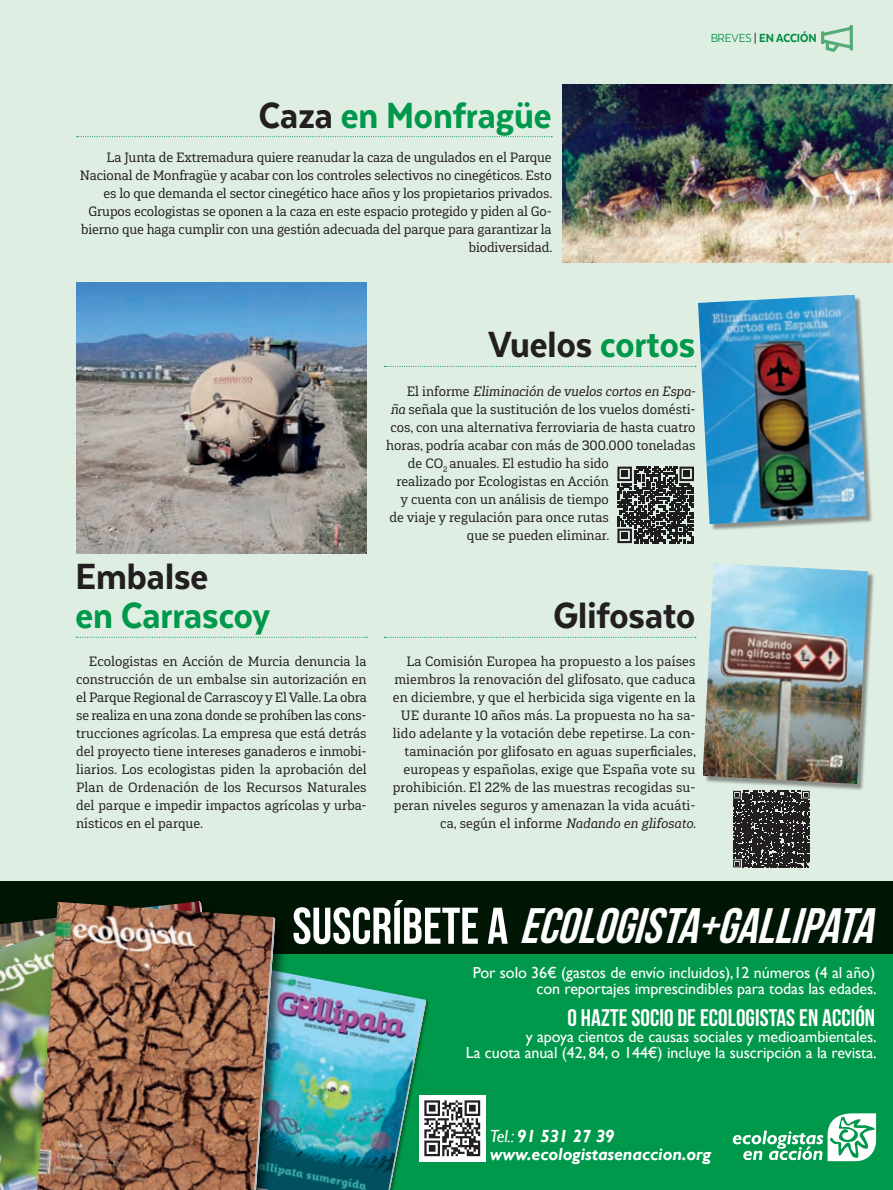
<style>
.page{position:relative;width:893px;height:1190px;background:#fff}
.page>*{position:absolute;margin:0;border:0;box-sizing:border-box;transform-origin:0 0}
.t1{font:italic 49.8px "Bebas Neue";color:#fff}
.t2{font:800 42px "Texta Narrow";color:#231f20}
.t3{font:800 42px "Texta Narrow";color:#00984a}
.t4{font:24px "Bebas Neue";letter-spacing:.005em;color:#fff}
.t5{font:italic 700 17.55px/17.5px "Gill Sans";letter-spacing:-.01em;color:#fff}
.t6{font:16.05px/16px "Gill Sans";letter-spacing:-.005em;color:#fff;text-align:right}
.t7{font:13.5px/18px "Gaspo Slab";color:#231f20;text-align:right}
.t8{font:italic 13.5px "Gaspo Slab";color:#231f20}
.t9{font:800 13.5px "Texta Narrow";color:#00984a}
.s1{color:#231f20}
.s2{font-weight:400}
.s3{font-weight:400;color:#000}
.s4{color:#00984a}
.s5{font-style:normal}
.s6{font-style:italic}
.s7{font-style:normal;font-size:51.6px}
</style>
<div class="page">
<div style="left:0;top:0;width:892px;height:1190px;background:#dfeee3"></div>
<svg style="left:821px;top:25px;width:31px;height:27px"></svg>
<div style="left:699px;top:296px;width:174px;height:235px;background:#231f20;opacity:.45"></div>
<img style="left:698px;top:295px;width:168px;height:229px">
<svg style="left:384px;top:366px;width:311px;height:1px"></svg>
<svg style="left:384px;top:637px;width:311px;height:1px"></svg>
<svg style="left:77px;top:136px;width:475px;height:1px"></svg>
<svg style="left:76px;top:637px;width:291px;height:1px"></svg>
<div style="left:0;top:881px;width:892px;height:309px;background:#001504"></div>
<div style="left:0;top:954px;width:892px;height:236px;background:#00984a"></div>
<svg style="left:732px;top:1113px;width:143px;height:48px"></svg>
<img style="left:0;top:921px;width:29px;height:269px">
<img style="left:293px;top:974px;width:132px;height:216px">
<img style="left:29px;top:901px;width:264px;height:289px">
<img style="left:37px;top:902px;width:236px;height:288px">
<img style="left:419px;top:1095px;width:66px;height:67px">
<div style="left:704px;top:564px;width:170px;height:227px;background:#231f20;opacity:.45"></div>
<img style="left:703px;top:563px;width:164px;height:221px">
<svg style="left:617px;top:467px;width:76px;height:76px"></svg>
<svg style="left:733px;top:791px;width:76px;height:76px;background:#3e3c3c"></svg>
<img style="left:562px;top:85px;width:330px;height:177px">
<img style="left:76px;top:282px;width:290px;height:271px">
<h2 class="t3" style="left:259px;top:93px;width:294px"><span class="s1">Caza</span> en Monfragüe</h2>
<p class="t7" style="left:80px;top:148px;width:474px">La Junta de Extremadura quiere reanudar la caza de ungulados en el Parque Nacional de Monfragüe y acabar con los controles selectivos no cinegéticos. Esto es lo que demanda el sector cinegético hace años y los propietarios privados.<br>Grupos ecologistas se oponen a la caza en este espacio protegido y piden al Go&shy;bierno que haga cumplir con una gestión adecuada del parque para garantizar la biodiversidad.</p>
<p class="t9" style="left:710px;top:31px;width:108px"><span class="s2">BREVES</span> <span class="s3">|</span> EN ACCIÓN</p>
<h2 class="t2" style="left:76px;top:555px;width:134px">Embalse</h2>
<h2 class="t3" style="left:76px;top:594px;width:196px">en Carrascoy</h2>
<p class="t7" style="left:76px;top:652px;width:292px;text-align:justify;text-indent:13px">Ecologistas en Acción de Murcia denuncia la construcción de un embalse sin autorización en el Parque Regional de Carrascoy y El Valle. La obra se realiza en una zona donde se prohíben las cons&shy;trucciones agrícolas. La empresa que está detrás del proyecto tiene intereses ganaderos e inmobi&shy;liarios. Los ecologistas piden la aprobación del Plan de Ordenación de los Recursos Naturales del parque e impedir impactos agrícolas y urba&shy;nísticos en el parque.</p>
<h2 class="t2" style="left:488px;top:323px;width:208px">Vuelos <span class="s4">cortos</span></h2>
<p class="t8" style="left:406px;top:382px;width:290px"><span class="s5">El informe</span> Eliminación de vuelos cortos en Espa-</p>
<p class="t7" style="left:390px;top:400px;width:306px"><span class="s6">ña</span> señala que la sustitución de los vuelos domésti-</p>
<p class="t7" style="left:390px;top:418px;width:306px">cos, con una alternativa ferroviaria de hasta cuatro</p>
<p class="t7" style="left:386px;top:436px;width:310px">horas, podría acabar con más de 300.000 toneladas</p>
<p class="t7" style="left:407px;top:454px;width:202px">de CO<sub>2</sub> anuales. El estudio ha sido</p>
<p class="t7" style="left:396px;top:472px;width:214px">realizado por Ecologistas en Acción</p>
<p class="t7" style="left:400px;top:490px;width:210px">y cuenta con un análisis de tiempo</p>
<p class="t7" style="left:389px;top:508px;width:221px">de viaje y regulación para once rutas</p>
<p class="t7" style="left:467px;top:526px;width:144px">que se pueden eliminar.</p>
<h2 class="t2" style="left:553px;top:594px;width:143px">Glifosato</h2>
<p class="t7" style="left:392px;top:652px;width:305px">La Comisión Europea ha propuesto a los países miembros la renovación del glifosato, que caduca en diciembre, y que el herbicida siga vigente en la UE durante 10 años más. La propuesta no ha sa&shy;lido adelante y la votación debe repetirse. La con&shy;taminación por glifosato en aguas superficiales, europeas y españolas, exige que España vote su prohibición. El 22% de las muestras recogidas su&shy;peran niveles seguros y amenazan la vida acuáti&shy;ca, según el informe <span class="s6">Nadando en glifosato.</span></p>
<h1 class="t1" style="left:292px;top:898px;width:595px"><span class="s7">S U S C R Í B E T E A</span> ECOLOGISTA+GALLIPATA</h1>
<p class="t6" style="left:472px;top:964px;width:405px">Por solo 36€ (gastos de envío incluidos),12 números (4 al año) con reportajes imprescindibles para todas las edades.</p>
<h3 class="t4" style="left:567px;top:1004px;width:309px">O HAZTE SOCIO DE ECOLOGISTAS EN ACCIÓN</h3>
<p class="t6" style="left:465px;top:1028px;width:412px">y apoya cientos de causas sociales y medioambientales.<br>La cuota anual (42, 84, o 144€) incluye la suscripción a la revista.</p>
<p class="t5" style="left:489px;top:1128px;width:223px"><span class="s2">Tel.:</span> 91 531 27 39 www.ecologistasenaccion.org</p>
</div>
